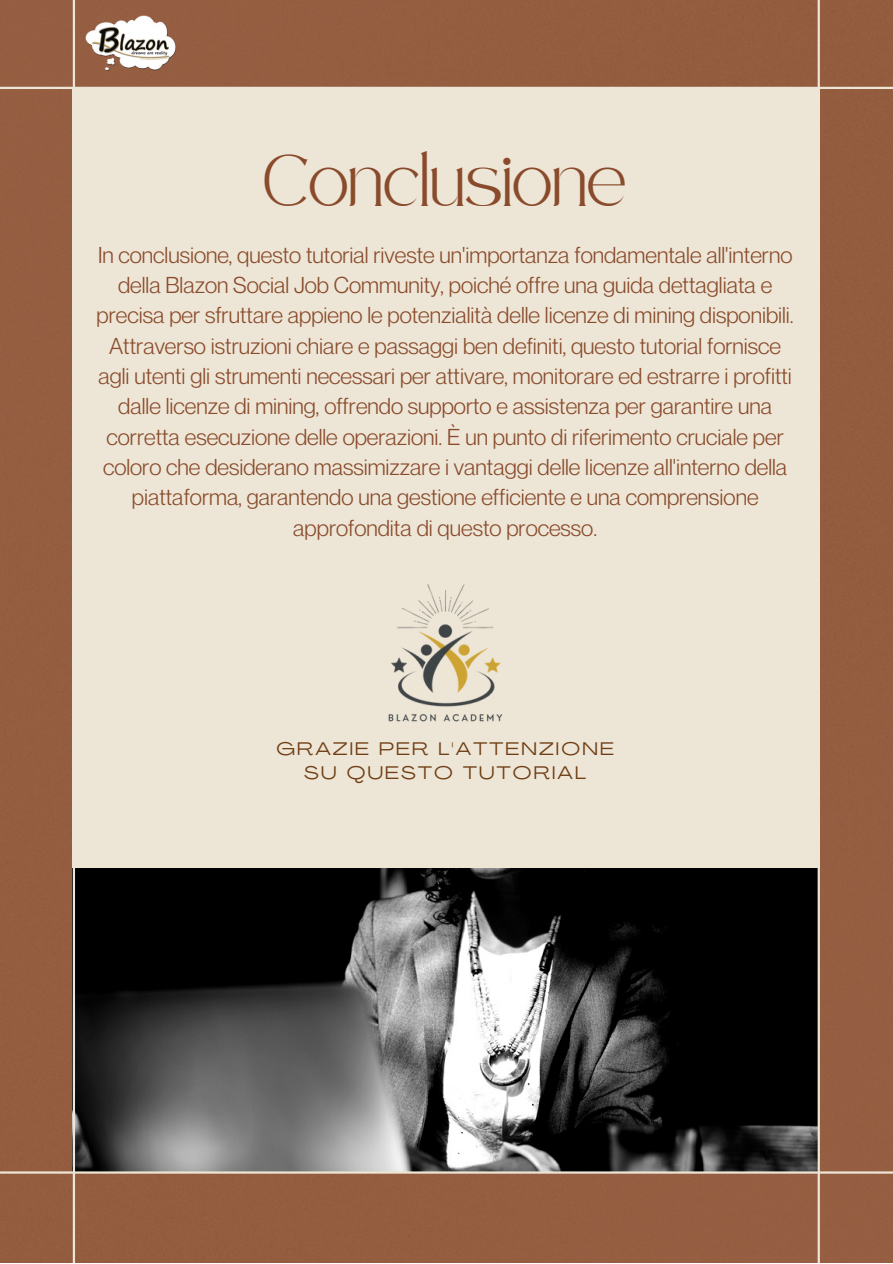
<style>
.page{position:relative;width:893px;height:1264px;background:#fff}
.page>*{position:absolute;margin:0;border:0;box-sizing:border-box;transform-origin:0 0}
.t1{font:36px "Safira March";color:#894b2c}
.t2{font:22.5px/30.3px "Neue Montreal";color:#894b2c;text-align:center}
.t3{font:18px "Agrandir Grand";letter-spacing:.125em;color:#6f3e14}
</style>
<div class="page">
<div style="left:0;top:0;width:892px;height:1262px;background:#955d40"></div>
<img style="left:75px;top:868px;width:742px;height:303px">
<div style="left:73px;top:87px;width:746px;height:781px;background:#ede5d5"></div>
<hr style="left:73px;top:0;width:2px;height:1262px;background:#ede5d5">
<hr style="left:817px;top:0;width:2px;height:1262px;background:#ede5d5">
<hr style="left:0;top:87px;width:892px;height:2px;background:#ede5d5">
<hr style="left:0;top:1171px;width:892px;height:2px;background:#ede5d5">
<img style="left:388px;top:584px;width:115px;height:138px">
<img style="left:75px;top:12px;width:106px;height:63px">
<p class="t1" style="left:264px;top:172px;width:364px">Conclusione</p>
<p class="t2" style="left:97px;top:239px;width:698px">In conclusione, questo tutorial riveste un'importanza fondamentale all'interno della Blazon Social Job Community, poiché offre una guida dettagliata e precisa per sfruttare appieno le potenzialità delle licenze di mining disponibili.<br>Attraverso istruzioni chiare e passaggi ben definiti, questo tutorial fornisce agli utenti gli strumenti necessari per attivare, monitorare ed estrarre i profitti dalle licenze di mining, offrendo supporto e assistenza per garantire una corretta esecuzione delle operazioni. È un punto di riferimento cruciale per coloro che desiderano massimizzare i vantaggi delle licenze all'interno della piattaforma, garantendo una gestione efficiente e una comprensione approfondita di questo processo.</p>
<p class="t3" style="left:276px;top:741px;width:339px">GRAZIE PER L'ATTENZIONE</p>
<p class="t3" style="left:304px;top:766px;width:283px">SU QUESTO TUTORIAL</p>
</div>
